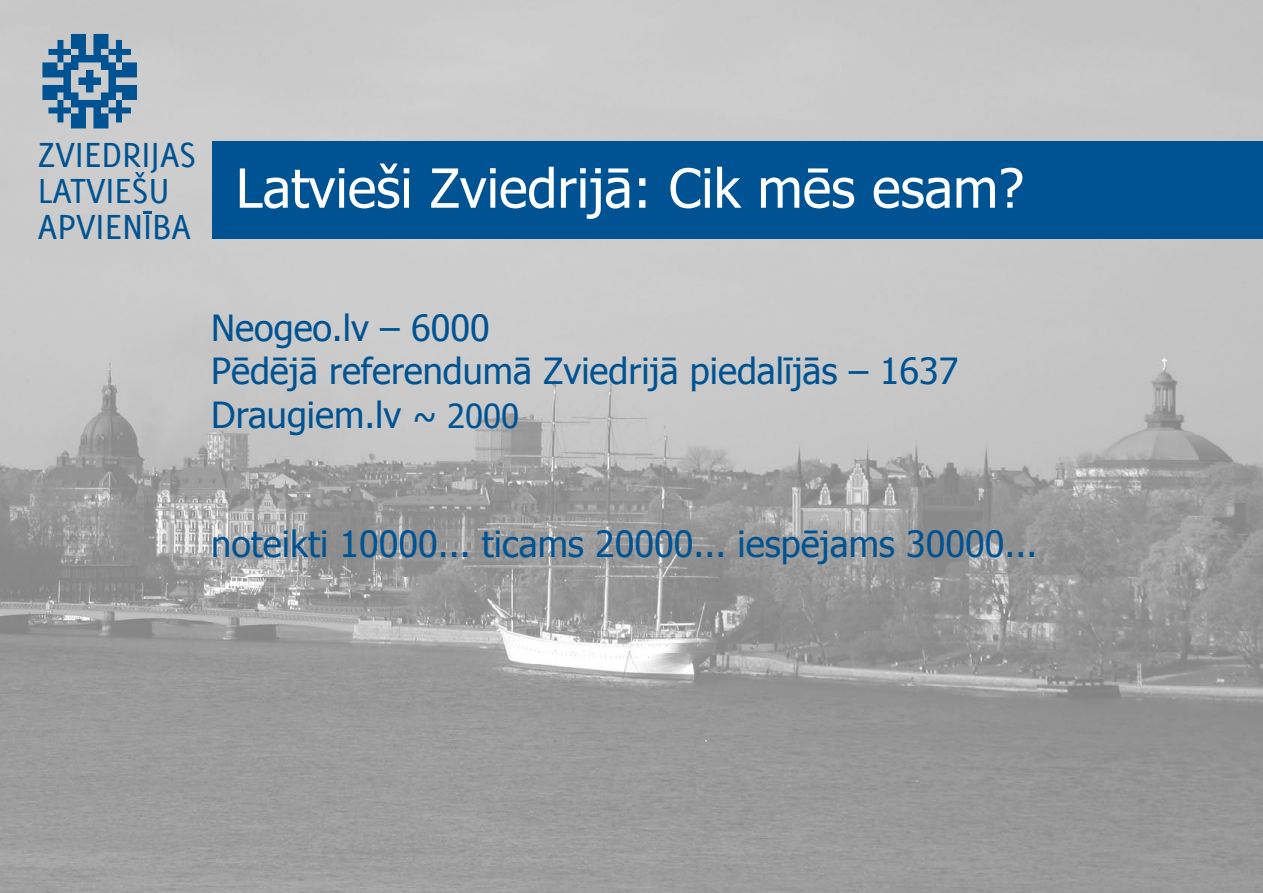
<style>
.page{position:relative;width:1263px;height:893px;background:#fff}
.page>*{position:absolute;margin:0;border:0;box-sizing:border-box;transform-origin:0 0}
.t1{font:54px "Tahoma";color:#fff}
.t2{font:38.25px/36px "Delicious Small Caps";color:#005393}
.t3{font:36px/43.2px "Tahoma";color:#005393}
.s1{font-size:33px}
</style>
<div class="page">
<img style="left:0;top:0;width:1263px;height:893px">
<svg style="left:135px;top:172px;width:10px;height:6px"></svg>
<svg style="left:143px;top:211px;width:9px;height:2px"></svg>
<svg style="left:42px;top:34px;width:95px;height:94px;background:#5f8bad"></svg>
<div style="left:212px;top:141px;width:1051px;height:98px;background:#005393"></div>
<p class="t2" style="left:38px;top:136px;width:160px">ZVIEDRIJAS<br>LATVIESU<br>APVIENIBA</p>
<h1 class="t1" style="left:236px;top:152px;width:790px">Latvieši Zviedrijā: Cik mēs esam?</h1>
<p class="t3" style="left:211px;top:305px;width:748px">Neogeo.lv – 6000<br>Pēdējā referendumā Zviedrijā piedalījās – 1637<br>Draugiem.lv <span class="s1">~ 2000</span></p>
<p class="t3" style="left:211px;top:521px;width:827px">noteikti 10000... ticams 20000... iespējams 30000...</p>
</div>
